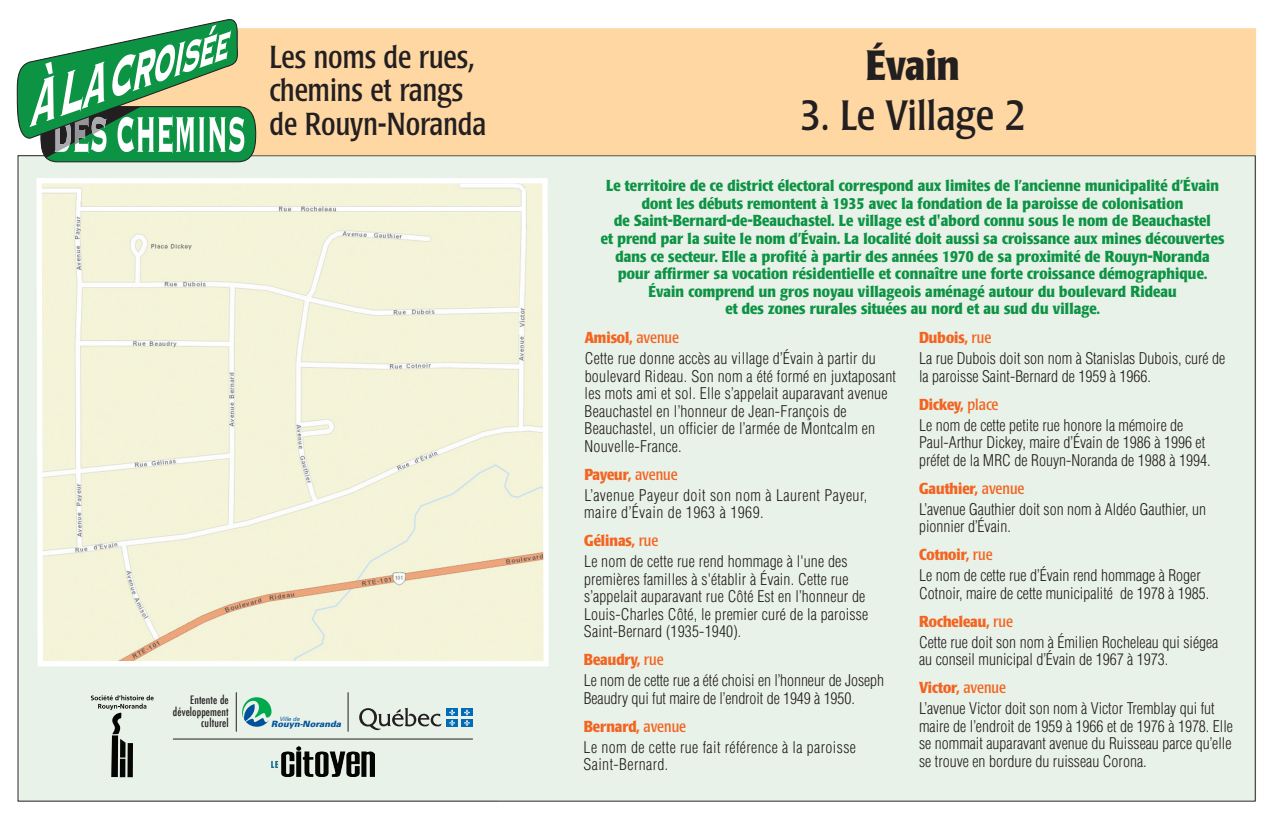
<style>
.page{position:relative;width:1279px;height:823px;background:#fff}
.page>*{position:absolute;margin:0;border:0;box-sizing:border-box;transform-origin:0 0}
.t1{font:condensed 42px "Poppl Laudatio";color:#231f20}
.t2{font:700 condensed 42px "Poppl Laudatio";color:#231f20}
.t3{font:condensed 31.5px/33.2px "Poppl Laudatio";color:#231f20;scale:.96 1}
.t4{font:300 condensed 15.75px/17.5px "Helvetica";color:#231f20}
.t5{font:700 condensed 15.75px/17.5px "Poppl Laudatio";letter-spacing:.01em;color:#0d9344;text-align:center}
.t6{font:700 condensed 15.75px "Poppl Laudatio";color:#f36421}
.t7{font:300 condensed 15.75px/17.5px "Helvetica";letter-spacing:.03em;color:#231f20}
.t8{font:300 condensed 15.75px/17.5px "Helvetica";letter-spacing:.025em;color:#231f20}
.t9{font:500 condensed 11.38px/11.4px "Futura";letter-spacing:.01em;color:#231f20;text-align:right}
.t10{font:italic 900 8.58px "Univers";color:#01529a}
.t11{font:italic 5.95px "Univers";color:#01529a}
.s1{font-weight:400}
</style>
<div class="page">
<div style="left:20px;top:157px;width:1233px;height:642px;background:#e9f2e9"></div>
<svg style="left:34px;top:175px;width:517px;height:493px;background:#f3f2db"></svg>
<img style="left:272px;top:746px;width:102px;height:30px">
<div style="left:257px;top:28px;width:998px;height:127px;background:#fed7a3"></div>
<svg style="left:16px;top:19px;width:241px;height:144px"></svg>
<svg style="left:91px;top:695px;width:63px;height:81px;background:#bec5be"></svg>
<svg style="left:241px;top:696px;width:31px;height:30px"></svg>
<hr style="left:173px;top:738px;width:300px;height:1px;background:#231f20">
<hr style="left:236px;top:692px;width:1px;height:39px;background:#231f20">
<hr style="left:347px;top:692px;width:1px;height:39px;background:#231f20">
<svg style="left:359px;top:707px;width:82px;height:23px;background:#b6bcb5"></svg>
<div style="left:446px;top:708px;width:12px;height:7px;background:#006bb6"></div>
<div style="left:461px;top:708px;width:11px;height:7px;background:#006bb6"></div>
<div style="left:446px;top:719px;width:12px;height:7px;background:#006bb6"></div>
<svg style="left:449px;top:709px;width:6px;height:16px"></svg>
<div style="left:461px;top:719px;width:11px;height:7px;background:#006bb6"></div>
<svg style="left:464px;top:709px;width:6px;height:16px"></svg>
<h2 class="t3" style="left:269px;top:41px;width:227px">Les noms de rues, chemins et rangs de Rouyn-Noranda</h2>
<p class="t9" style="left:173px;top:694px;width:57px">Entente de développement culturel</p>
<p class="t11" style="left:279px;top:714px;width:22px">Ville de</p>
<p class="t10" style="left:271px;top:718px;width:71px">Rouyn-Noranda</p>
<h1 class="t2" style="left:865px;top:41px;width:95px">Évain</h1>
<h1 class="t1" style="left:799px;top:92px;width:227px">3. Le Village 2</h1>
<p class="t5" style="left:600px;top:177px;width:625px">Le territoire de ce district électoral correspond aux limites de l’ancienne municipalité d’Évain dont les débuts remontent à 1935 avec la fondation de la paroisse de colonisation<br>de Saint-Bernard-de-Beauchastel. Le village est d'abord connu sous le nom de Beauchastel<br>et prend par la suite le nom d’Évain. La localité doit aussi sa croissance aux mines découvertes dans ce secteur. Elle a profité à partir des années 1970 de sa proximité de Rouyn-Noranda pour affirmer sa vocation résidentielle et connaître une forte croissance démographique.<br>Évain comprend un gros noyau villageois aménagé autour du boulevard Rideau<br>et des zones rurales situées au nord et au sud du village.</p>
<p class="t6" style="left:584px;top:328px;width:96px">Amisol, <span class="s1">avenue</span></p>
<p class="t4" style="left:584px;top:349px;width:313px">Cette rue donne accès au village d’Évain à partir du boulevard Rideau. Son nom a été formé en juxtaposant les mots ami et sol. Elle s’appelait auparavant avenue Beauchastel en l’honneur de Jean-François de Beauchastel, un officier de l’armée de Montcalm en Nouvelle-France.</p>
<p class="t6" style="left:584px;top:465px;width:95px">Payeur, <span class="s1">avenue</span></p>
<p class="t7" style="left:584px;top:486px;width:284px">L’avenue Payeur doit son nom à Laurent Payeur, maire d’Évain de 1963 à 1969.</p>
<p class="t6" style="left:584px;top:531px;width:76px">Gélinas, <span class="s1">rue</span></p>
<p class="t4" style="left:584px;top:552px;width:286px">Le nom de cette rue rend hommage à l'une des premières familles à s'établir à Évain. Cette rue s’appelait auparavant rue Côté Est en l’honneur de Louis-Charles Côté, le premier curé de la paroisse Saint-Bernard (1935-1940).</p>
<p class="t6" style="left:584px;top:650px;width:81px">Beaudry, <span class="s1">rue</span></p>
<p class="t4" style="left:583px;top:671px;width:302px">Le nom de cette rue a été choisi en l’honneur de Joseph<br>Beaudry qui fut maire de l’endroit de 1949 à 1950.</p>
<p class="t6" style="left:583px;top:717px;width:104px">Bernard, <span class="s1">avenue</span></p>
<p class="t8" style="left:583px;top:738px;width:274px">Le nom de cette rue fait référence à la paroisse<br>Saint-Bernard.</p>
<p class="t6" style="left:918px;top:328px;width:74px">Dubois, <span class="s1">rue</span></p>
<p class="t4" style="left:918px;top:349px;width:308px">La rue Dubois doit son nom à Stanislas Dubois, curé de la paroisse Saint-Bernard de 1959 à 1966.</p>
<p class="t6" style="left:918px;top:395px;width:81px">Dickey, <span class="s1">place</span></p>
<p class="t4" style="left:918px;top:416px;width:293px">Le nom de cette petite rue honore la mémoire de<br>Paul-Arthur Dickey, maire d’Évain de 1986 à 1996 et préfet de la MRC de Rouyn-Noranda de 1988 à 1994.</p>
<p class="t6" style="left:918px;top:479px;width:107px">Gauthier, <span class="s1">avenue</span></p>
<p class="t4" style="left:918px;top:500px;width:288px">L’avenue Gauthier doit son nom à Aldéo Gauthier, un pionnier d’Évain.</p>
<p class="t6" style="left:918px;top:545px;width:75px">Cotnoir, <span class="s1">rue</span></p>
<p class="t4" style="left:918px;top:566px;width:292px">Le nom de cette rue d’Évain rend hommage à Roger<br>Cotnoir, maire de cette municipalité de 1978 à 1985.</p>
<p class="t6" style="left:918px;top:612px;width:95px">Rocheleau, <span class="s1">rue</span></p>
<p class="t4" style="left:918px;top:633px;width:301px">Cette rue doit son nom à Émilien Rocheleau qui siégea au conseil municipal d’Évain de 1967 à 1973.</p>
<p class="t6" style="left:918px;top:678px;width:88px">Victor, <span class="s1">avenue</span></p>
<p class="t4" style="left:918px;top:699px;width:315px">L’avenue Victor doit son nom à Victor Tremblay qui fut maire de l’endroit de 1959 à 1966 et de 1976 à 1978. Elle se nommait auparavant avenue du Ruisseau parce qu’elle se trouve en bordure du ruisseau Corona.</p>
</div>
